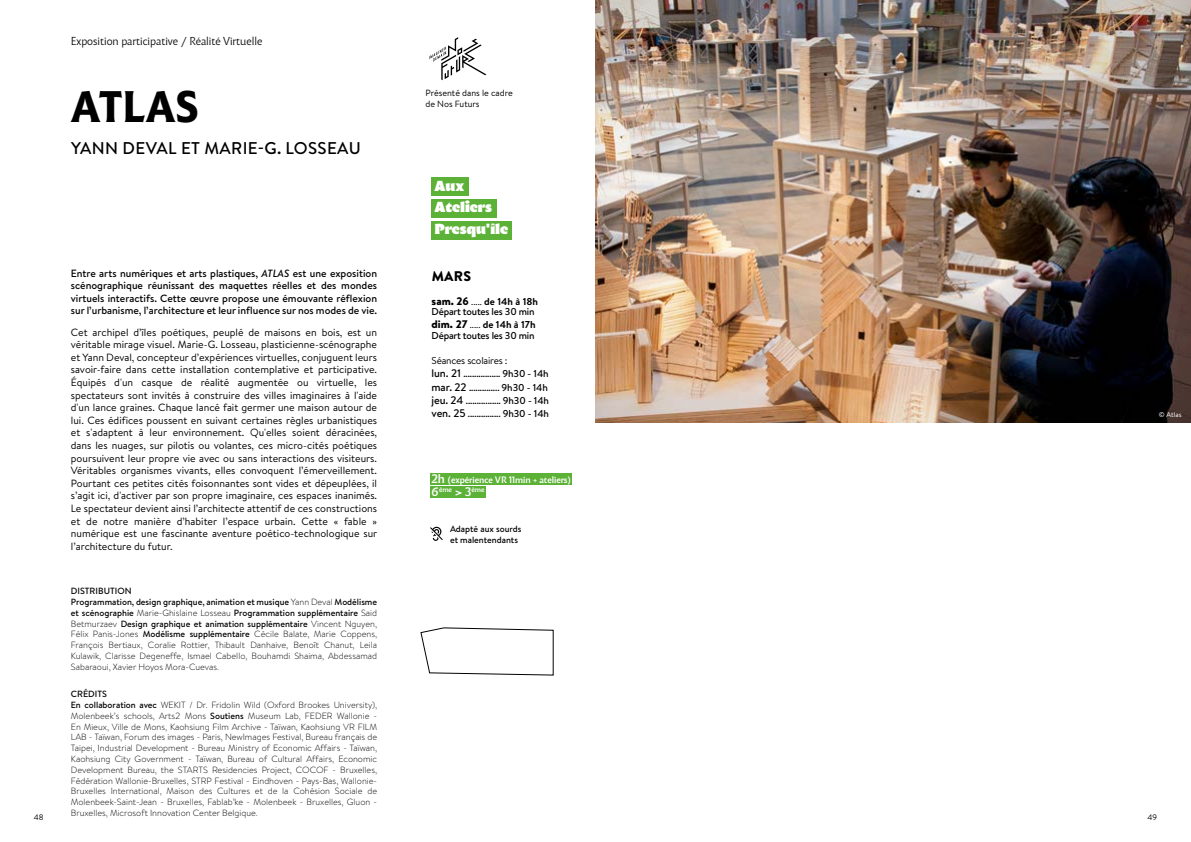
<style>
.page{position:relative;width:1191px;height:842px;background:#fff}
.page>*{position:absolute;margin:0;border:0;box-sizing:border-box;transform-origin:0 0}
.t1{font:700 42px "Malik";color:#000}
.t2{font:500 17px "Brandon Text";letter-spacing:.02em;color:#000}
.t3{font:14px/21.3px "Malik Heavy Display";color:#fff}
.t4{font:900 14px "Brandon Text";color:#000}
.t5{font:11px "Malik";color:#000}
.t6{font:10.5px/12.6px "Brandon Text";color:#000;text-align:justify}
.t7{font:500 10.5px/12.6px "Brandon Text";color:#000;text-align:justify}
.t8{font:500 10px/10px "Brandon Text";letter-spacing:-.02em;color:#000}
.t9{font:10px "Brandon Text";letter-spacing:-.02em;color:#000}
.t10{font:300 9px/10.8px "Brandon Text";color:#000}
.t11{font:500 9px/13.2px "Brandon Text";color:#000}
.t12{font:500 9px "Malik";color:#fff}
.t13{font:9px/10.8px "Brandon Text";color:#000}
.t14{font:8px "Brandon Text";color:#000}
.t15{font:500 7px "Malik";color:#fff}
.t16{font:7px "Brandon Text";color:#fff}
.s1{font-style:italic}
.s2{font-weight:500}
.s3{font-weight:900;font-size:11px}
.s4{font-weight:400;font-size:9px}
.s5{font-weight:700}
.s6{font-size:11px}
.s7{font-size:10px}
.s8{font-size:12px}
</style>
<div class="page">
<svg style="left:420px;top:627px;width:134px;height:49px"></svg>
<img style="left:595px;top:0;width:596px;height:422px">
<div style="left:431px;top:473px;width:141px;height:12px;background:#5cb237"></div>
<div style="left:431px;top:486px;width:55px;height:11px;background:#5cb237"></div>
<svg style="left:430px;top:526px;width:13px;height:15px"></svg>
<div style="left:431px;top:178px;width:37px;height:18px;background:#5cb237"></div>
<div style="left:431px;top:199px;width:65px;height:18px;background:#5cb237"></div>
<div style="left:431px;top:221px;width:80px;height:18px;background:#5cb237"></div>
<svg style="left:429px;top:37px;width:57px;height:43px"></svg>
<p class="t5" style="left:71px;top:34px;width:193px">Exposition participative / Réalité Virtuelle</p>
<h1 class="t1" style="left:71px;top:77px;width:129px">ATLAS</h1>
<h2 class="t2" style="left:71px;top:136px;width:291px">YANN DEVAL ET MARIE-G. LOSSEAU</h2>
<p class="t13" style="left:425px;top:87px;width:89px">Présenté dans le cadre de Nos Futurs</p>
<h3 class="t3" style="left:434px;top:174px;width:75px">Aux<br>Ateliers<br>Presqu'île</h3>
<p class="t7" style="left:71px;top:266px;width:308px">Entre arts numériques et arts plastiques, <span class="s1">ATLAS</span> est une exposition scénographique réunissant des maquettes réelles et des mondes virtuels interactifs. Cette œuvre propose une émouvante réflexion sur l’urbanisme, l’architecture et leur influence sur nos modes de vie.</p>
<p class="t6" style="left:71px;top:325px;width:308px">Cet archipel d’îles poétiques, peuplé de maisons en bois, est un véritable mirage visuel. Marie-G. Losseau, plasticienne-scénographe et Yann Deval, concepteur d’expériences virtuelles, conjuguent leurs savoir-faire dans cette installation contemplative et participative.<br>Équipés d'un casque de réalité augmentée ou virtuelle, les spectateurs sont invités à construire des villes imaginaires à l'aide d'un lance graines. Chaque lancé fait germer une maison autour de lui. Ces édifices poussent en suivant certaines règles urbanistiques et s'adaptent à leur environnement. Qu'elles soient déracinées, dans les nuages, sur pilotis ou volantes, ces micro-cités poétiques poursuivent leur propre vie avec ou sans interactions des visiteurs.<br>Véritables organismes vivants, elles convoquent l’émerveillement.<br>Pourtant ces petites cités foisonnantes sont vides et dépeuplées, il s’agit ici, d'activer par son propre imaginaire, ces espaces inanimés.<br>Le spectateur devient ainsi l’architecte attentif de ces constructions et de notre manière d’habiter l’espace urbain. Cette « fable » numérique est une fascinante aventure poético-technologique sur l’architecture du futur.</p>
<p class="t10" style="left:71px;top:585px;width:308px"><span class="s2">DISTRIBUTION<br>Programmation, design graphique, animation et musique</span> Yann Deval <span class="s2">Modélisme et scénographie</span> Marie-Ghislaine Losseau <span class="s2">Programmation supplémentaire</span> Said Betmurzaev <span class="s2">Design graphique et animation supplémentaire</span> Vincent Nguyen, Félix Panis-Jones <span class="s2">Modélisme supplémentaire</span> Cécile Balate, Marie Coppens, François Bertiaux, Coralie Rottier, Thibault Danhaive, Benoît Chanut, Leila Kulawik, Clarisse Degeneffe, Ismael Cabello, Bouhamdi Shaima, Abdessamad Sabaraoui, Xavier Hoyos Mora-Cuevas.</p>
<p class="t10" style="left:71px;top:688px;width:308px"><span class="s2">CRÉDITS<br>En collaboration avec</span> WEKIT / Dr. Fridolin Wild (Oxford Brookes University), Molenbeek’s schools, Arts2 Mons <span class="s2">Soutiens</span> Museum Lab, FEDER Wallonie - En Mieux, Ville de Mons, Kaohsiung Film Archive - Taïwan, Kaohsiung VR FILM LAB - Taïwan, Forum des images - Paris, NewImages Festival, Bureau français de Taipei, Industrial Development - Bureau Ministry of Economic Affairs - Taïwan, Kaohsiung City Government - Taïwan, Bureau of Cultural Affairs, Economic Development Bureau, the STARTS Residencies Project, COCOF - Bruxelles, Fédération Wallonie-Bruxelles, STRP Festival - Eindhoven - Pays-Bas, Wallonie-Bruxelles International, Maison des Cultures et de la Cohésion Sociale de Molenbeek-Saint-Jean - Bruxelles, Fablab’ke - Molenbeek - Bruxelles, Gluon - Bruxelles, Microsoft Innovation Center Belgique.</p>
<h3 class="t4" style="left:432px;top:266px;width:41px">MARS</h3>
<p class="t8" style="left:431px;top:296px;width:108px"><span class="s3">sam. 26</span> <span class="s4">.....</span> <span class="s5">de 14h à 18h<br></span>Départ toutes les 30 min</p>
<p class="t8" style="left:431px;top:319px;width:106px;line-height:10.8px"><span class="s3">dim. 27</span> <span class="s4">.....</span> <span class="s5">de 14h à 17h<br></span>Départ toutes les 30 min</p>
<p class="t9" style="left:431px;top:354px;width:77px">Séances scolaires :</p>
<p class="t11" style="left:431px;top:367px;width:119px"><span class="s6">lun. 21</span> ................. <span class="s7">9h30 - 14h </span><span class="s6">mar. 22</span> .............. <span class="s7">9h30 - 14h </span><span class="s6">jeu. 24</span> ................ <span class="s7">9h30 - 14h </span><span class="s6">ven. 25</span> ............... <span class="s7">9h30 - 14h</span></p>
<p class="t16" style="left:1159px;top:410px;width:24px">© Atlas</p>
<p class="t12" style="left:431px;top:474px;width:141px"><span class="s8">2h</span> (expérience VR 11min + ateliers)</p>
<p class="t15" style="left:431px;top:485px;width:54px"><span class="s8">6</span>ème <span class="s8">&gt; 3</span>ème</p>
<p class="t11" style="left:450px;top:524px;width:73px;line-height:10.8px">Adapté aux sourds et malentendants</p>
<p class="t14" style="left:34px;top:811px;width:11px">48</p>
<p class="t14" style="left:1147px;top:811px;width:11px">49</p>
</div>
